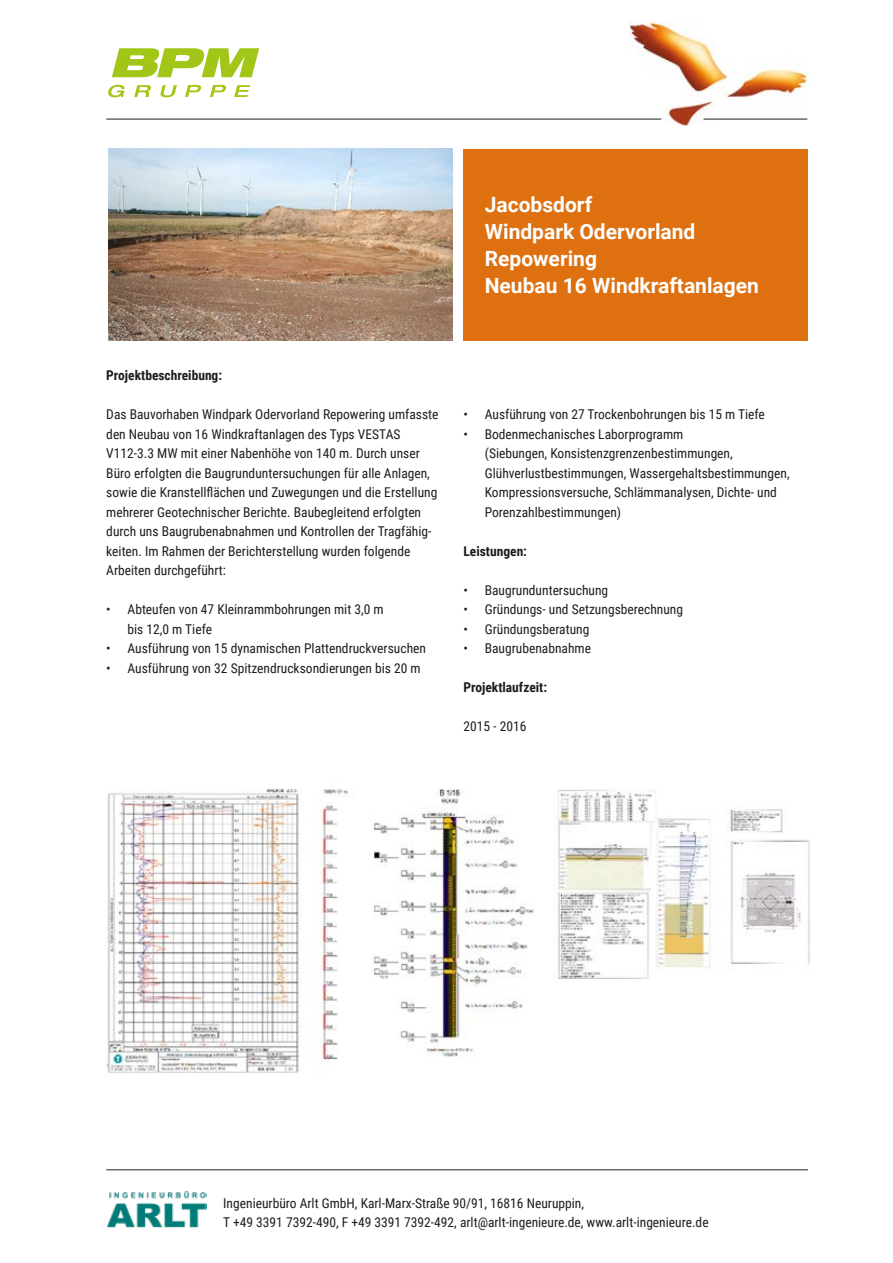
<style>
.page{position:relative;width:893px;height:1263px;background:#fff}
.page>*{position:absolute;margin:0;border:0;box-sizing:border-box;transform-origin:0 0}
.t1{font:700 21px/27px "Roboto";color:#fff}
.t2{font:13.5px/19.5px "Roboto Condensed";color:#1d1d1b}
.t3{font:700 13.5px "Roboto Condensed";color:#1d1d1b}
</style>
<div class="page">
<img style="left:629px;top:21px;width:179px;height:105px">
<svg style="left:112px;top:48px;width:147px;height:29px"></svg>
<svg style="left:108px;top:85px;width:17px;height:12px"></svg>
<svg style="left:160px;top:85px;width:17px;height:12px"></svg>
<svg style="left:134px;top:85px;width:17px;height:12px"></svg>
<svg style="left:210px;top:85px;width:16px;height:12px"></svg>
<svg style="left:234px;top:85px;width:16px;height:12px"></svg>
<svg style="left:185px;top:85px;width:16px;height:12px"></svg>
<hr style="left:106px;top:119px;width:555px;height:1px;background:#1d1d1b">
<hr style="left:703px;top:119px;width:104px;height:1px;background:#1d1d1b">
<div style="left:463px;top:149px;width:345px;height:191px;background:#de7010"></div>
<hr style="left:106px;top:1169px;width:702px;height:1px;background:#1d1d1b">
<img style="left:107px;top:1191px;width:99px;height:37px">
<img style="left:108px;top:149px;width:345px;height:191px">
<img style="left:106px;top:788px;width:704px;height:286px">
<h1 class="t1" style="left:485px;top:190px;width:276px">Jacobsdorf<br>Windpark Odervorland<br>Repowering<br>Neubau 16 Windkraftanlagen</h1>
<p class="t3" style="left:106px;top:366px;width:117px">Projektbeschreibung:</p>
<p class="t2" style="left:106px;top:404px;width:334px">Das Bauvorhaben Windpark Odervorland Repowering umfasste den Neubau von 16 Windkraftanlagen des Typs VESTAS V112-3.3 MW mit einer Nabenhöhe von 140 m. Durch unser Büro erfolgten die Baugrunduntersuchungen für alle Anlagen, sowie die Kranstellflächen und Zuwegungen und die Erstellung mehrerer Geotechnischer Berichte. Baubegleitend erfolgten durch uns Baugrubenabnahmen und Kontrollen der Tragfähig&shy;keiten. Im Rahmen der Berichterstellung wurden folgende Arbeiten durchgeführt:</p>
<p class="t2" style="left:128px;top:599px;width:258px;text-indent:-21px">• Abteufen von 47 Kleinrammbohrungen mit 3,0 m bis 12,0 m Tiefe</p>
<p class="t2" style="left:106px;top:638px;width:321px">• Ausführung von 15 dynamischen Plattendruckversuchen</p>
<p class="t2" style="left:106px;top:657px;width:316px">• Ausführung von 32 Spitzendrucksondierungen bis 20 m</p>
<p class="t2" style="left:463px;top:404px;width:303px">• Ausführung von 27 Trockenbohrungen bis 15 m Tiefe</p>
<p class="t2" style="left:485px;top:423px;width:306px;text-indent:-21px">• Bodenmechanisches Laborprogramm<br>(Siebungen, Konsistenzgrenzenbestimmungen, Glühverlustbestimmungen, Wassergehaltsbestimmungen, Kompressionsversuche, Schlämmanalysen, Dichte- und Porenzahlbestimmungen)</p>
<p class="t3" style="left:463px;top:541px;width:65px">Leistungen:</p>
<p class="t2" style="left:463px;top:579px;width:146px">• Baugrunduntersuchung</p>
<p class="t2" style="left:463px;top:599px;width:221px">• Gründungs- und Setzungsberechnung</p>
<p class="t2" style="left:463px;top:618px;width:127px">• Gründungsberatung</p>
<p class="t2" style="left:463px;top:638px;width:129px">• Baugrubenabnahme</p>
<p class="t3" style="left:463px;top:678px;width:85px">Projektlaufzeit:</p>
<p class="t2" style="left:463px;top:716px;width:64px">2015 - 2016</p>
<p class="t2" style="left:223px;top:1192px;width:487px">Ingenieurbüro Arlt GmbH, Karl-Marx-Straße 90/91, 16816 Neuruppin,<br>T +49 3391 7392-490, F +49 3391 7392-492, arlt@arlt-ingenieure.de, www.arlt-ingenieure.de</p>
</div>
